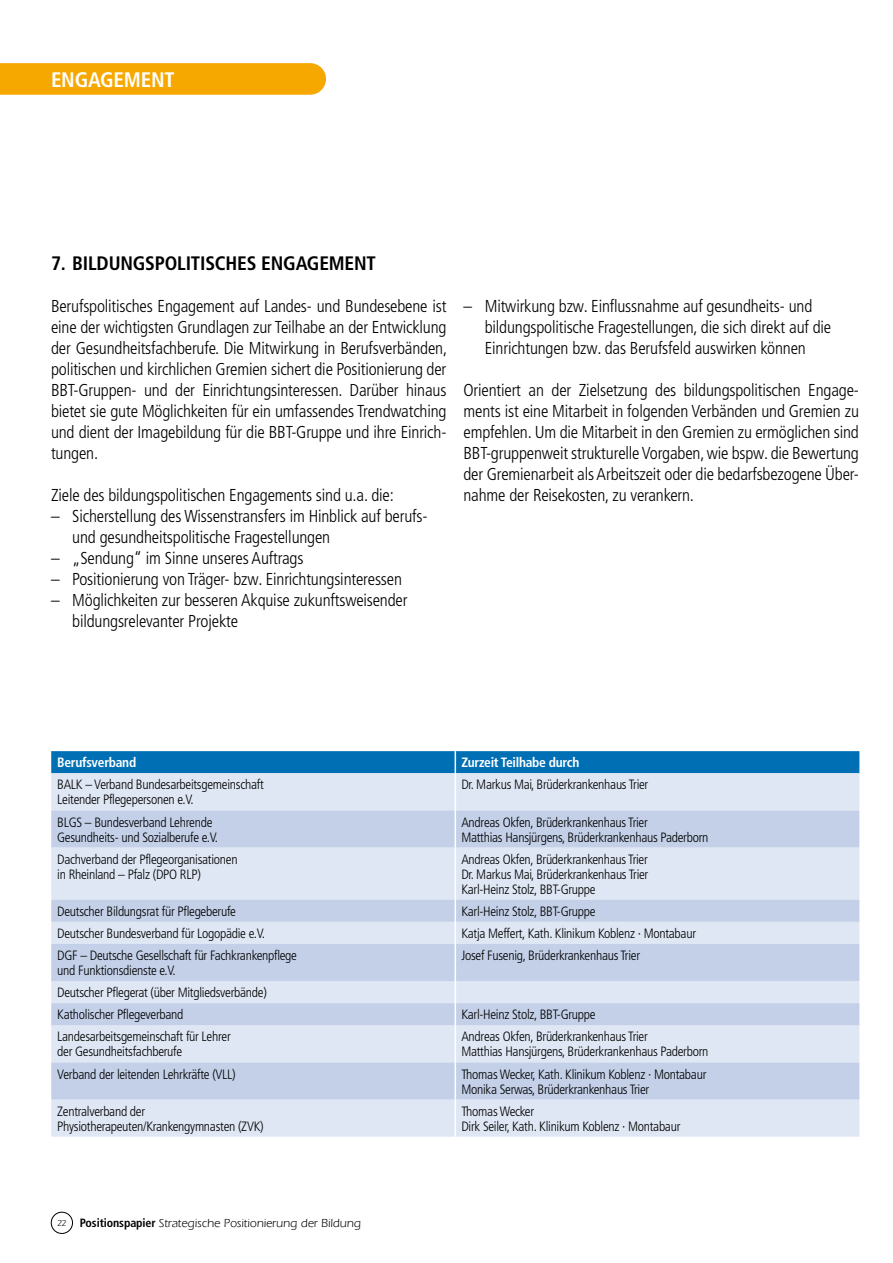
<style>
.page{position:relative;width:893px;height:1263px;background:#fff}
.page>*{position:absolute;margin:0;border:0;box-sizing:border-box;transform-origin:0 0}
.t1{font:700 condensed 21px "Frutiger LT Pro";letter-spacing:-.01em;color:#fff}
.t2{font:700 condensed 19.5px "Frutiger LT Pro";letter-spacing:-.01em;color:#000}
.t3{font:300 condensed 17.25px/21px "Frutiger LT Pro";letter-spacing:-.01em;color:#000}
.t4{font:300 condensed 13.5px/15px "Frutiger LT Pro";letter-spacing:-.02em;color:#000}
.t5{font:700 condensed 13.5px "Frutiger LT Pro";letter-spacing:-.02em;color:#fff}
.t6{font:12px "ITC Eras LT";color:#000}
.s1{font-size:9px}
.s2{font-family:"Frutiger LT Pro";font-weight:700;font-stretch:condensed}
</style>
<div class="page">
<div style="left:51px;top:1212px;width:22px;height:22px;border:1px solid #000;border-radius:50%"></div>
<div style="left:51px;top:773px;width:808px;height:364px;background:#dfe7f4"></div>
<svg style="left:51px;top:810px;width:808px;height:289px;background:#d0daed"></svg>
<div style="left:51px;top:751px;width:808px;height:22px;background:#006fb4"></div>
<hr style="left:455px;top:773px;width:1px;height:37px;background:#fff">
<hr style="left:455px;top:810px;width:1px;height:37px;background:#fff">
<hr style="left:455px;top:847px;width:1px;height:53px;background:#fff">
<svg style="left:455px;top:900px;width:1px;height:44px"></svg>
<hr style="left:455px;top:944px;width:1px;height:37px;background:#fff">
<svg style="left:455px;top:981px;width:1px;height:44px"></svg>
<hr style="left:455px;top:1025px;width:1px;height:37px;background:#fff">
<hr style="left:455px;top:1062px;width:1px;height:37px;background:#fff">
<hr style="left:455px;top:1099px;width:1px;height:38px;background:#fff">
<svg style="left:0;top:63px;width:326px;height:32px;background:#f7a905"></svg>
<p class="t1" style="left:51px;top:67px;width:63px">Engageme</p>
<p class="t1" style="left:151px;top:67px;width:25px">nt</p>
<p class="t2" style="left:51px;top:251px;width:269px">7. Bildungspolitisches Engageme</p>
<p class="t2" style="left:354px;top:251px;width:23px">nt</p>
<p class="t3" style="left:51px;top:295px;width:398px;text-align:justify">Berufspolitisches Engagement auf Landes- und Bundesebene ist eine der wichtigsten Grundlagen zur Teilhabe an der Entwicklung der Gesundheitsfachberufe. Die Mitwirkung in Berufsverbänden, politischen und kirchlichen Gremien sichert die Positionierung der BBT-Gruppen- und der Einrichtungsinteressen. Darüber hinaus bietet sie gute Möglichkeiten für ein umfassendes Trendwatching und dient der Imagebildung für die BBT-Gruppe und ihre Einrich&shy;tungen.</p>
<p class="t3" style="left:51px;top:484px;width:344px">Ziele des bildungspolitischen Engagements sind u.a. die:</p>
<p class="t3" style="left:72px;top:505px;width:357px;text-indent:-21px">– Sicherstellung des Wissenstransfers im Hinblick auf berufs&shy;und gesundheitspolitische Fragestellungen</p>
<p class="t3" style="left:51px;top:547px;width:254px">– „Sendung“ im Sinne unseres Auftrags</p>
<p class="t3" style="left:51px;top:568px;width:352px">– Positionierung von Träger- bzw. Einrichtungsinteressen</p>
<p class="t3" style="left:72px;top:589px;width:337px;text-indent:-21px">– Möglichkeiten zur besseren Akquise zukunftsweisender bildungsrelevanter Projekte</p>
<p class="t3" style="left:485px;top:295px;width:348px;text-indent:-21px">– Mitwirkung bzw. Einflussnahme auf gesundheits- und bildungspolitische Fragestellungen, die sich direkt auf die<br>Einrichtungen bzw. das Berufsfeld auswirken können</p>
<p class="t3" style="left:463px;top:379px;width:397px;text-align:justify">Orientiert an der Zielsetzung des bildungspolitischen Engage&shy;ments ist eine Mitarbeit in folgenden Verbänden und Gremien zu empfehlen. Um die Mitarbeit in den Gremien zu ermöglichen sind BBT-gruppenweit strukturelle Vorgaben, wie bspw. die Bewertung der Gremienarbeit als Arbeitszeit oder die bedarfsbezogene Über&shy;nahme der Reisekosten, zu verankern.</p>
<p class="t5" style="left:57px;top:754px;width:81px">Berufsverband</p>
<p class="t5" style="left:461px;top:754px;width:120px">Zurzeit Teilhabe durch</p>
<p class="t4" style="left:57px;top:777px;width:208px">BALK – Verband Bundesarbeitsgemeinschaft<br>Leitender Pflegepersonen e.V.</p>
<p class="t4" style="left:461px;top:777px;width:189px">Dr. Markus Mai, Brüderkrankenhaus Trier</p>
<p class="t4" style="left:57px;top:814px;width:162px">BLGS – Bundesverband Lehrende<br>Gesundheits- und Sozialberufe e.V.</p>
<p class="t4" style="left:461px;top:814px;width:249px">Andreas Okfen, Brüderkrankenhaus Trier<br>Matthias Hansjürgens, Brüderkrankenhaus Paderborn</p>
<p class="t4" style="left:57px;top:852px;width:182px">Dachverband der Pflegeorganisationen in Rheinland – Pfalz (DPO RLP)</p>
<p class="t4" style="left:461px;top:852px;width:189px;text-align:justify">Andreas Okfen, Brüderkrankenhaus Trier Dr. Markus Mai, Brüderkrankenhaus Trier Karl-Heinz Stolz, BBT-Gruppe</p>
<p class="t4" style="left:57px;top:904px;width:180px">Deutscher Bildungsrat für Pflegeberufe</p>
<p class="t4" style="left:461px;top:904px;width:136px">Karl-Heinz Stolz, BBT-Gruppe</p>
<p class="t4" style="left:57px;top:926px;width:209px">Deutscher Bundesverband für Logopädie e.V.</p>
<p class="t4" style="left:461px;top:926px;width:236px">Katja Meffert, Kath. Klinikum Koblenz · Montabaur</p>
<p class="t4" style="left:57px;top:948px;width:241px">DGF – Deutsche Gesellschaft für Fachkrankenpflege und Funktionsdienste e.V.</p>
<p class="t4" style="left:461px;top:948px;width:180px">Josef Fusenig, Brüderkrankenhaus Trier</p>
<p class="t4" style="left:57px;top:981px;width:211px;line-height:22.2px">Deutscher Pflegerat (über Mitgliedsverbände)<br>Katholischer Pflegeverband</p>
<p class="t4" style="left:461px;top:1007px;width:136px">Karl-Heinz Stolz, BBT-Gruppe</p>
<p class="t4" style="left:57px;top:1029px;width:175px">Landesarbeitsgemeinschaft für Lehrer der Gesundheitsfachberufe</p>
<p class="t4" style="left:461px;top:1029px;width:249px">Andreas Okfen, Brüderkrankenhaus Trier<br>Matthias Hansjürgens, Brüderkrankenhaus Paderborn</p>
<p class="t4" style="left:57px;top:1066px;width:180px">Verband der leitenden Lehrkräfte (VLL)</p>
<p class="t4" style="left:461px;top:1066px;width:247px">Thomas Wecker, Kath. Klinikum Koblenz · Montabaur<br>Monika Serwas, Brüderkrankenhaus Trier</p>
<p class="t4" style="left:57px;top:1104px;width:208px">Zentralverband der<br>Physiotherapeuten/Krankengymnasten (ZVK)</p>
<p class="t4" style="left:461px;top:1104px;width:221px">Thomas Wecker<br>Dirk Seiler, Kath. Klinikum Koblenz · Montabaur</p>
<p class="t6" style="left:57px;top:1217px;width:305px"><span class="s1">22</span> <span class="s2">Positionspapier</span> Strategische Positionierung der Bildung</p>
</div>
